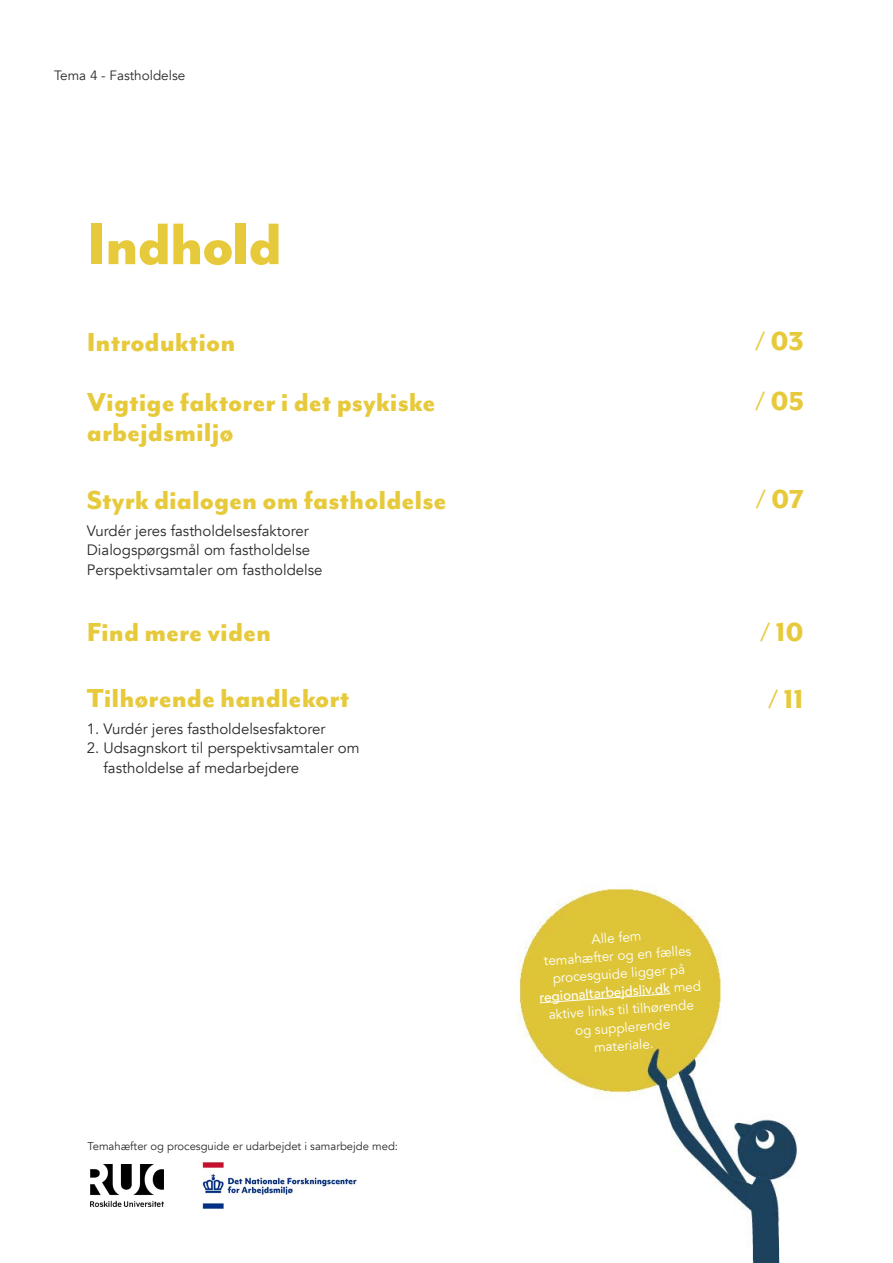
<style>
.page{position:relative;width:893px;height:1263px;background:#fff}
.page>*{position:absolute;margin:0;border:0;box-sizing:border-box;transform-origin:0 0}
.t1{font:800 67.5px "Mr Eaves Mod OT";letter-spacing:-.025em;color:#e7ca3b}
.t2{font:800 30px/60px "Mr Eaves Mod OT";color:#e7ca3b}
.t3{font:15px/19.5px "Avenir";color:#292929}
.t4{font:13.5px/18px "Avenir";color:#fff;text-align:center}
.t5{font:13.5px "Avenir";color:#292929}
.t6{font:11.25px "Avenir";color:#292929}
.s1{font-weight:500}
</style>
<div class="page">
<img style="left:518px;top:888px;width:280px;height:375px">
<svg style="left:779px;top:1160px;width:19px;height:103px"></svg>
<svg style="left:539px;top:993px;width:132px;height:10px"></svg>
<img style="left:91px;top:1164px;width:73px;height:43px">
<img style="left:202px;top:1162px;width:155px;height:47px">
<p class="t5" style="left:54px;top:68px;width:133px">Tema 4 - Fastholdelse</p>
<h1 class="t1" style="left:87px;top:205px;width:197px">Indhold</h1>
<h2 class="t2" style="left:87px;top:312px;width:350px">Introduktion<br>Vigtige faktorer i det psykiske</h2>
<h2 class="t2" style="left:87px;top:402px;width:148px">arbejdsmiljø</h2>
<h2 class="t2" style="left:87px;top:469px;width:361px">Styrk dialogen om fastholdelse</h2>
<p class="t3" style="left:87px;top:521px;width:237px">Vurdér jeres fastholdelsesfaktorer<br>Dialogspørgsmål om fastholdelse<br>Perspektivsamtaler om fastholdelse</p>
<h2 class="t2" style="left:87px;top:601px;width:186px">Find mere viden</h2>
<h2 class="t2" style="left:87px;top:667px;width:264px">Tilhørende handlekort</h2>
<p class="t3" style="left:87px;top:719px;width:240px">1. Vurdér jeres fastholdelsesfaktorer</p>
<p class="t3" style="left:104px;top:739px;width:258px;text-indent:-17px">2. Udsagnskort til perspektivsamtaler om fastholdelse af medarbejdere</p>
<p class="t6" style="left:88px;top:1139px;width:312px">Temahæfter og procesguide er udarbejdet i samarbejde med:</p>
<h2 class="t2" style="left:755px;top:310px;width:51px">/ 03</h2>
<h2 class="t2" style="left:755px;top:370px;width:51px">/ 05</h2>
<h2 class="t2" style="left:755px;top:468px;width:50px">/ 07</h2>
<h2 class="t2" style="left:760px;top:601px;width:46px">/ 10</h2>
<h2 class="t2" style="left:768px;top:668px;width:38px">/ 11</h2>
<p class="t4" style="left:535px;top:934px;width:163px;rotate:-4deg">Alle fem<br>temahæfter og en fælles procesguide ligger på <span class="s1">regionaltarbejdsliv.dk</span> med aktive links til tilhørende og supplerende<br>materiale.</p>
</div>
